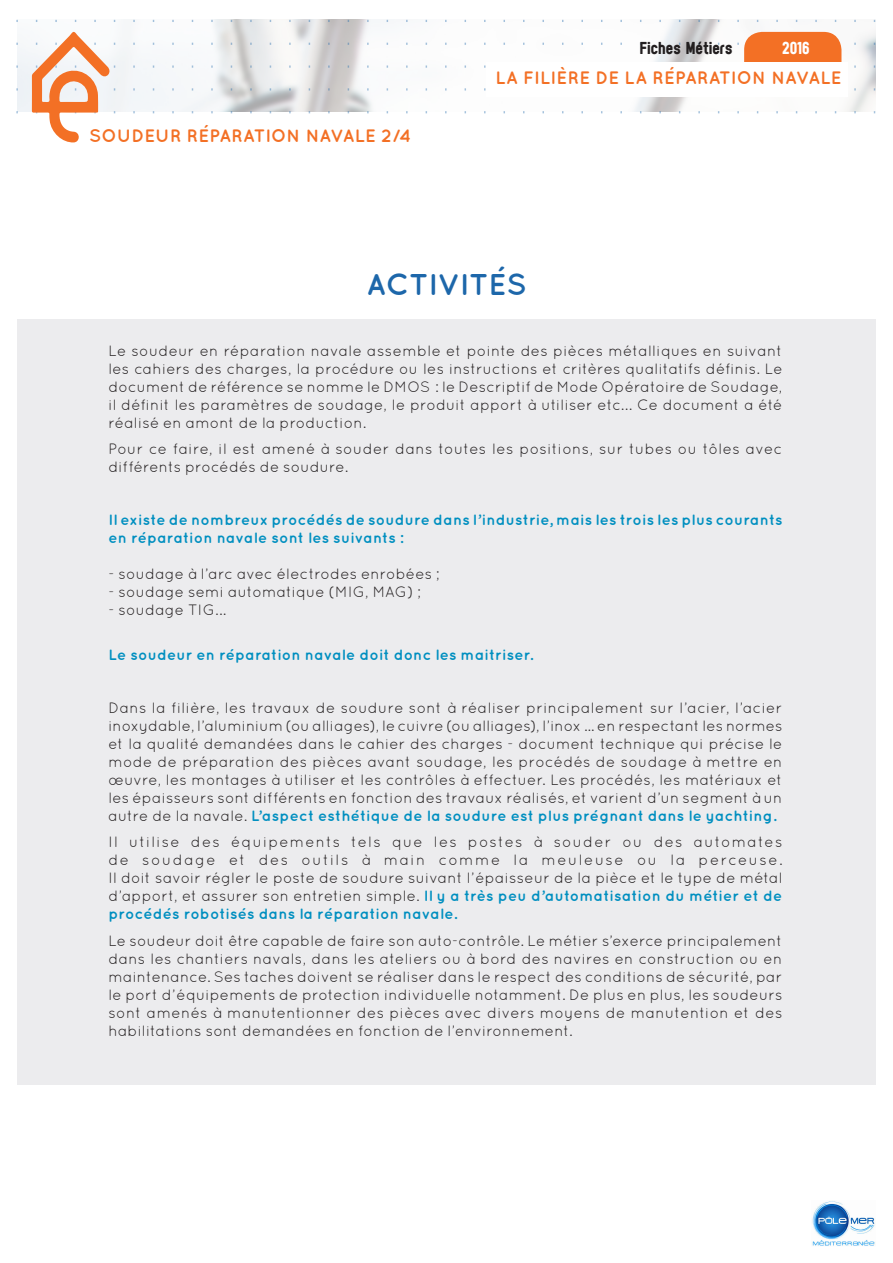
<style>
.page{position:relative;width:893px;height:1263px;background:#fff}
.page>*{position:absolute;margin:0;border:0;box-sizing:border-box;transform-origin:0 0}
.t1{font:700 30px "Quicksand";color:#1d67aa}
.t2{font:700 18px "Quicksand";letter-spacing:.015em;color:#f37025}
.t3{font:18px "Sugo";color:#231f20}
.t4{font:18px "Sugo";color:#fff}
.t5{font:15px/18px "Quicksand";letter-spacing:.02em;color:#231f20;text-align:justify}
.t6{font:700 15px/18px "Quicksand";letter-spacing:.015em;color:#008fc0}
.t7{font:15px/18px "Quicksand";letter-spacing:.09em;color:#231f20}
.s1{font-weight:700;color:#008fc0}
</style>
<div class="page">
<svg style="left:16px;top:20px;width:860px;height:2px"></svg>
<svg style="left:16px;top:32px;width:860px;height:111px"></svg>
<div style="left:17px;top:319px;width:859px;height:765px;background:#ececee"></div>
<img style="left:812px;top:1201px;width:63px;height:45px">
<p class="t2" style="left:89px;top:125px;width:323px">SOUDEUR RÉPARATION NAVALE 2/4</p>
<p class="t3" style="left:640px;top:37px;width:94px">Fiches Métiers</p>
<p class="t4" style="left:782px;top:37px;width:29px">2016</p>
<p class="t2" style="left:495px;top:67px;width:348px">LA FILIÈRE DE LA RÉPARATION NAVALE</p>
<p class="t1" style="left:367px;top:266px;width:161px">ACTIVITÉS</p>
<p class="t5" style="left:108px;top:341px;width:676px">Le soudeur en réparation navale assemble et pointe des pièces métalliques en suivant les cahiers des charges, la procédure ou les instructions et critères qualitatifs définis. Le document de référence se nomme le DMOS : le Descriptif de Mode Opératoire de Soudage, il définit les paramètres de soudage, le produit apport à utiliser etc... Ce document a été réalisé en amont de la production.</p>
<p class="t5" style="left:108px;top:440px;width:675px">Pour ce faire, il est amené à souder dans toutes les positions, sur tubes ou tôles avec différents procédés de soudure.</p>
<p class="t6" style="left:108px;top:510px;width:675px">Il existe de nombreux procédés de soudure dans l’industrie, mais les trois les plus courants en réparation navale sont les suivants :</p>
<p class="t5" style="left:108px;top:565px;width:333px">- soudage à l’arc avec électrodes enrobées ;</p>
<p class="t5" style="left:108px;top:583px;width:314px">- soudage semi automatique (MIG, MAG) ;</p>
<p class="t5" style="left:108px;top:601px;width:119px">- soudage TIG...</p>
<p class="t6" style="left:108px;top:645px;width:426px">Le soudeur en réparation navale doit donc les maitriser.</p>
<p class="t5" style="left:108px;top:698px;width:676px">Dans la filière, les travaux de soudure sont à réaliser principalement sur l’acier, l’acier inoxydable, l’aluminium (ou alliages), le cuivre (ou alliages), l’inox … en respectant les normes et la qualité demandées dans le cahier des charges - document technique qui précise le mode de préparation des pièces avant soudage, les procédés de soudage à mettre en œuvre, les montages à utiliser et les contrôles à effectuer. Les procédés, les matériaux et les épaisseurs sont différents en fonction des travaux réalisés, et varient d’un segment à un autre de la navale. <span class="s1">L’aspect esthétique de la soudure est plus prégnant dans le yachting.</span></p>
<p class="t7" style="left:108px;top:833px;width:676px">Il utilise des équipements tels que les postes à souder ou des automates de soudage et des outils à main comme la meuleuse ou la perceuse.</p>
<p class="t5" style="left:108px;top:869px;width:675px">Il doit savoir régler le poste de soudure suivant l’épaisseur de la pièce et le type de métal d’apport, et assurer son entretien simple. <span class="s1">Il y a très peu d’automatisation du métier et de procédés robotisés dans la réparation navale.</span></p>
<p class="t5" style="left:108px;top:931px;width:675px">Le soudeur doit être capable de faire son auto-contrôle. Le métier s’exerce principalement dans les chantiers navals, dans les ateliers ou à bord des navires en construction ou en maintenance. Ses taches doivent se réaliser dans le respect des conditions de sécurité, par le port d’équipements de protection individuelle notamment. De plus en plus, les soudeurs sont amenés à manutentionner des pièces avec divers moyens de manutention et des habilitations sont demandées en fonction de l’environnement.</p>
</div>
